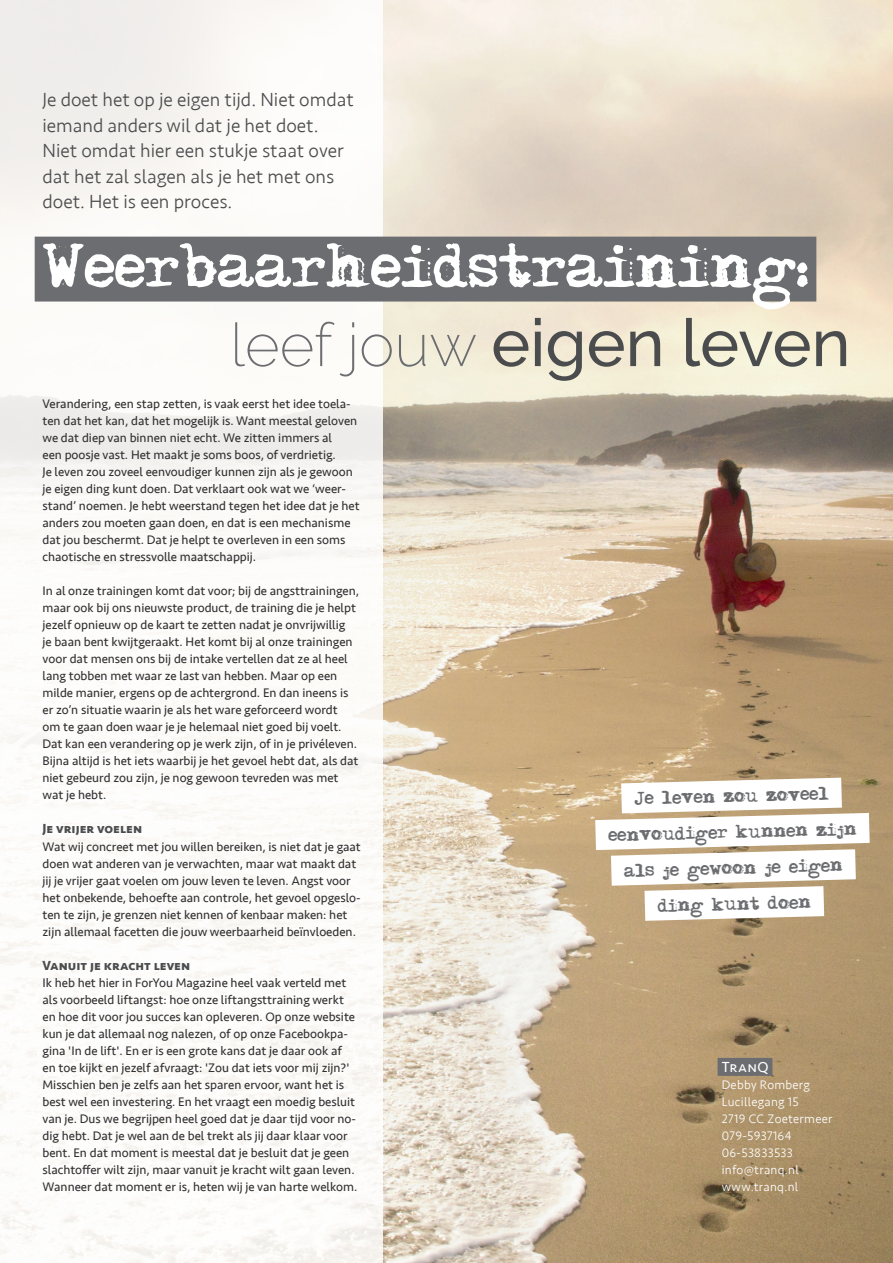
<style>
.page{position:relative;width:893px;height:1263px;background:#fff}
.page>*{position:absolute;margin:0;border:0;box-sizing:border-box;transform-origin:0 0}
.t1{font:500 66px "Raleway";color:#4b4c4d}
.t2{font:55.2px "DS Moster";color:#fff}
.t3{font:300 19.5px/25.5px "Seravek";color:#4b4c4d}
.t4{font:16.5px/36px "DS Moster";color:#6c6d70;text-align:center}
.t5{font:15px "Seravek";color:#fff}
.t6{font:700 13.5px "Seravek";color:#4b4c4d}
.t7{font:12.75px/17px "Seravek";color:#312f30}
.t8{font:300 12.75px/17px "Seravek";letter-spacing:.02em;color:#fff}
.s1{font-weight:200;font-size:60px;color:#6c6d70}
</style>
<div class="page">
<img style="left:383px;top:0;width:510px;height:1263px">
<img style="left:0;top:914px;width:1px;height:349px">
<div style="left:718px;top:1058px;width:54px;height:18px;background:#6c6d70"></div>
<svg style="left:565px;top:762px;width:328px;height:174px"></svg>
<div style="left:35px;top:237px;width:781px;height:65px;background:#6c6d70"></div>
<h3 class="t3" style="left:43px;top:87px;width:313px">Je doet het op je eigen tijd. Niet omdat iemand anders wil dat je het doet.<br>Niet omdat hier een stukje staat over dat het zal slagen als je het met ons doet. Het is een proces.</h3>
<h2 class="t2" style="left:43px;top:230px;width:767px">Weerbaarheidstraining:</h2>
<h1 class="t1" style="left:230px;top:305px;width:622px"><span class="s1">leef jouw</span> eigen leven</h1>
<p class="t7" style="left:43px;top:395px;width:319px">Verandering, een stap zetten, is vaak eerst het idee toela&shy;ten dat het kan, dat het mogelijk is. Want meestal geloven we dat diep van binnen niet echt. We zitten immers al<br>een poosje vast. Het maakt je soms boos, of verdrietig.<br>Je leven zou zoveel eenvoudiger kunnen zijn als je gewoon je eigen ding kunt doen. Dat verklaart ook wat we ‘weer&shy;stand’ noemen. Je hebt weerstand tegen het idee dat je het anders zou moeten gaan doen, en dat is een mechanisme dat jou beschermt. Dat je helpt te overleven in een soms chaotische en stressvolle maatschappij.</p>
<p class="t7" style="left:43px;top:583px;width:318px">In al onze trainingen komt dat voor; bij de angsttrainingen, maar ook bij ons nieuwste product, de training die je helpt jezelf opnieuw op de kaart te zetten nadat je onvrijwillig<br>je baan bent kwijtgeraakt. Het komt bij al onze trainingen voor dat mensen ons bij de intake vertellen dat ze al heel lang tobben met waar ze last van hebben. Maar op een milde manier, ergens op de achtergrond. En dan ineens is er zo’n situatie waarin je als het ware geforceerd wordt<br>om te gaan doen waar je je helemaal niet goed bij voelt.<br>Dat kan een verandering op je werk zijn, of in je privéleven.<br>Bijna altijd is het iets waarbij je het gevoel hebt dat, als dat niet gebeurd zou zijn, je nog gewoon tevreden was met wat je hebt.</p>
<p class="t6" style="left:43px;top:818px;width:101px">Je vrijer voelen</p>
<p class="t7" style="left:43px;top:838px;width:320px">Wat wij concreet met jou willen bereiken, is niet dat je gaat doen wat anderen van je verwachten, maar wat maakt dat jij je vrijer gaat voelen om jouw leven te leven. Angst voor het onbekende, behoefte aan controle, het gevoel opgeslo&shy;ten te zijn, je grenzen niet kennen of kenbaar maken: het zijn allemaal facetten die jouw weerbaarheid beïnvloeden.</p>
<p class="t6" style="left:43px;top:954px;width:149px">Vanuit je kracht leven</p>
<p class="t7" style="left:43px;top:974px;width:316px">Ik heb het hier in ForYou Magazine heel vaak verteld met als voorbeeld liftangst: hoe onze liftangsttraining werkt en hoe dit voor jou succes kan opleveren. Op onze website kun je dat allemaal nog nalezen, of op onze Facebookpa&shy;gina 'In de lift'. En er is een grote kans dat je daar ook af en toe kijkt en jezelf afvraagt: 'Zou dat iets voor mij zijn?' Misschien ben je zelfs aan het sparen ervoor, want het is best wel een investering. En het vraagt een moedig besluit van je. Dus we begrijpen heel goed dat je daar tijd voor no&shy;dig hebt. Dat je wel aan de bel trekt als jij daar klaar voor bent. En dat moment is meestal dat je besluit dat je geen slachtoffer wilt zijn, maar vanuit je kracht wilt gaan leven.<br>Wanneer dat moment er is, heten wij je van harte welkom.</p>
<p class="t4" style="left:607px;top:781px;width:250px;rotate:-1deg">Je leven zou zoveel eenvoudiger kunnen zijn als je gewoon je eigen ding kunt doen</p>
<p class="t5" style="left:722px;top:1055px;width:48px">TranQ</p>
<p class="t8" style="left:722px;top:1076px;width:112px">Debby Romberg<br>Lucillegang 15<br>2719 CC Zoetermeer<br>079-5937164<br>06-53833533 info@tranq.nl www.tranq.nl</p>
</div>
